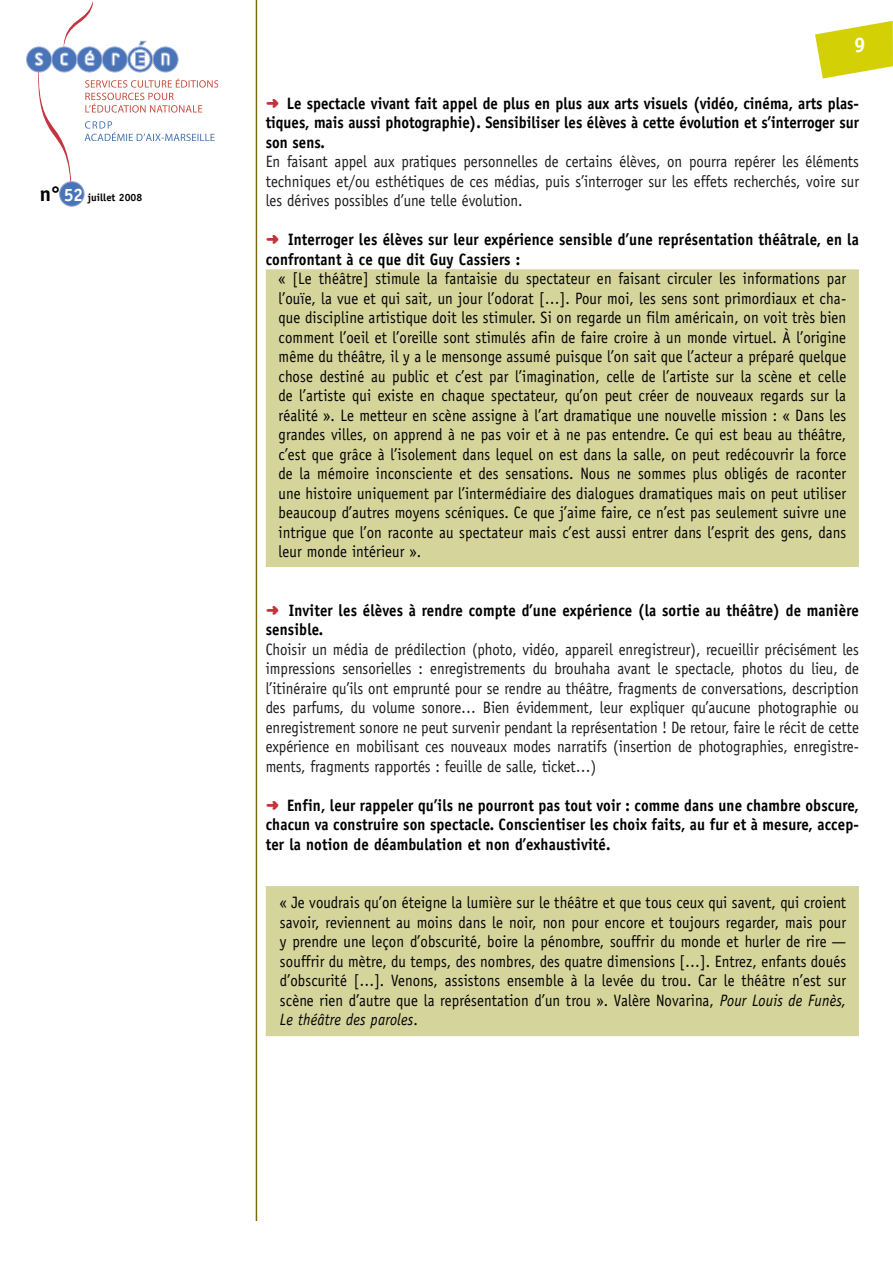
<style>
.page{position:relative;width:893px;height:1263px;background:#fff}
.page>*{position:absolute;margin:0;border:0;box-sizing:border-box;transform-origin:0 0}
.t1{font:700 21px "Officina Sans";color:#fff}
.t2{font:16.5px/19.5px "Officina Sans";letter-spacing:.01em;color:#000;text-align:justify;scale:.9 1}
.t3{font:16.5px/19.5px "Officina Sans";color:#191919;text-align:justify;scale:.9 1}
.t4{font:700 16.5px/19.5px "Officina Sans";letter-spacing:.01em;color:#000;text-align:justify;scale:.9 1}
.t5{font:700 10.5px "Officina Sans";color:#000}
.s1{font-size:21px}
.s2{font-size:18px;color:#fff}
.s3{font-family:"Distro Bats";font-weight:400;font-size:15px;color:#c3343e}
.s4{font-style:italic}
</style>
<div class="page">
<img style="left:218px;top:0;width:71px;height:1220px">
<svg style="left:815px;top:21px;width:78px;height:58px"></svg>
<svg style="left:26px;top:1px;width:192px;height:189px"></svg>
<div style="left:60px;top:182px;width:24px;height:24px;background:#4975b8;border-radius:50%"></div>
<div style="left:59px;top:181px;width:26px;height:26px;border:1px solid #90a3d2;border-radius:50%"></div>
<div style="left:266px;top:269px;width:593px;height:298px;background:#d4d49b"></div>
<div style="left:266px;top:886px;width:593px;height:150px;background:#d4d49b"></div>
<p class="t5" style="left:40px;top:190px;width:104px"><span class="s1">n°</span> <span class="s2">52</span> juillet 2008</p>
<p class="t1" style="left:854px;top:32px;width:13px">9</p>
<p class="t4" style="left:266px;top:93px;width:661px"><span class="s3">b</span> Le spectacle vivant fait appel de plus en plus aux arts visuels (vidéo, cinéma, arts plas&shy;tiques, mais aussi photographie). Sensibiliser les élèves à cette évolution et s’interroger sur son sens.</p>
<p class="t3" style="left:266px;top:152px;width:661px">En faisant appel aux pratiques personnelles de certains élèves, on pourra repérer les éléments techniques et/ou esthétiques de ces médias, puis s’interroger sur les effets recherchés, voire sur les dérives possibles d’une telle évolution.</p>
<p class="t4" style="left:266px;top:230px;width:661px"><span class="s3">b</span> Interroger les élèves sur leur expérience sensible d’une représentation théâtrale, en la confrontant à ce que dit Guy Cassiers :</p>
<p class="t2" style="left:279px;top:269px;width:632px">« [Le théâtre] stimule la fantaisie du spectateur en faisant circuler les informations par l’ouïe, la vue et qui sait, un jour l’odorat […]. Pour moi, les sens sont primordiaux et cha&shy;que discipline artistique doit les stimuler. Si on regarde un film américain, on voit très bien comment l’oeil et l’oreille sont stimulés afin de faire croire à un monde virtuel. À l’origine même du théâtre, il y a le mensonge assumé puisque l’on sait que l’acteur a préparé quelque chose destiné au public et c’est par l’imagination, celle de l’artiste sur la scène et celle de l’artiste qui existe en chaque spectateur, qu’on peut créer de nouveaux regards sur la réalité ». Le metteur en scène assigne à l’art dramatique une nouvelle mission : « Dans les grandes villes, on apprend à ne pas voir et à ne pas entendre. Ce qui est beau au théâtre, c’est que grâce à l’isolement dans lequel on est dans la salle, on peut redécouvrir la force de la mémoire inconsciente et des sensations. Nous ne sommes plus obligés de raconter une histoire uniquement par l’intermédiaire des dialogues dramatiques mais on peut utiliser beaucoup d’autres moyens scéniques. Ce que j’aime faire, ce n’est pas seulement suivre une intrigue que l’on raconte au spectateur mais c’est aussi entrer dans l’esprit des gens, dans leur monde intérieur ».</p>
<p class="t4" style="left:266px;top:600px;width:660px"><span class="s3">b</span> Inviter les élèves à rendre compte d’une expérience (la sortie au théâtre) de manière sensible.</p>
<p class="t3" style="left:266px;top:639px;width:661px">Choisir un média de prédilection (photo, vidéo, appareil enregistreur), recueillir précisément les impressions sensorielles : enregistrements du brouhaha avant le spectacle, photos du lieu, de l’itinéraire qu’ils ont emprunté pour se rendre au théâtre, fragments de conversations, description des parfums, du volume sonore… Bien évidemment, leur expliquer qu’aucune photographie ou enregistrement sonore ne peut survenir pendant la représentation ! De retour, faire le récit de cette expérience en mobilisant ces nouveaux modes narratifs (insertion de photographies, enregistre&shy;ments, fragments rapportés : feuille de salle, ticket…)</p>
<p class="t4" style="left:266px;top:795px;width:661px"><span class="s3">b</span> Enfin, leur rappeler qu’ils ne pourront pas tout voir : comme dans une chambre obscure, chacun va construire son spectacle. Conscientiser les choix faits, au fur et à mesure, accep&shy;ter la notion de déambulation et non d’exhaustivité.</p>
<p class="t2" style="left:280px;top:893px;width:631px">« Je voudrais qu’on éteigne la lumière sur le théâtre et que tous ceux qui savent, qui croient savoir, reviennent au moins dans le noir, non pour encore et toujours regarder, mais pour y prendre une leçon d’obscurité, boire la pénombre, souffrir du monde et hurler de rire — souffrir du mètre, du temps, des nombres, des quatre dimensions […]. Entrez, enfants doués d’obscurité […]. Venons, assistons ensemble à la levée du trou. Car le théâtre n’est sur scène rien d’autre que la représentation d’un trou ». Valère Novarina, <span class="s4">Pour Louis de Funès, Le théâtre des paroles</span>.</p>
</div>
